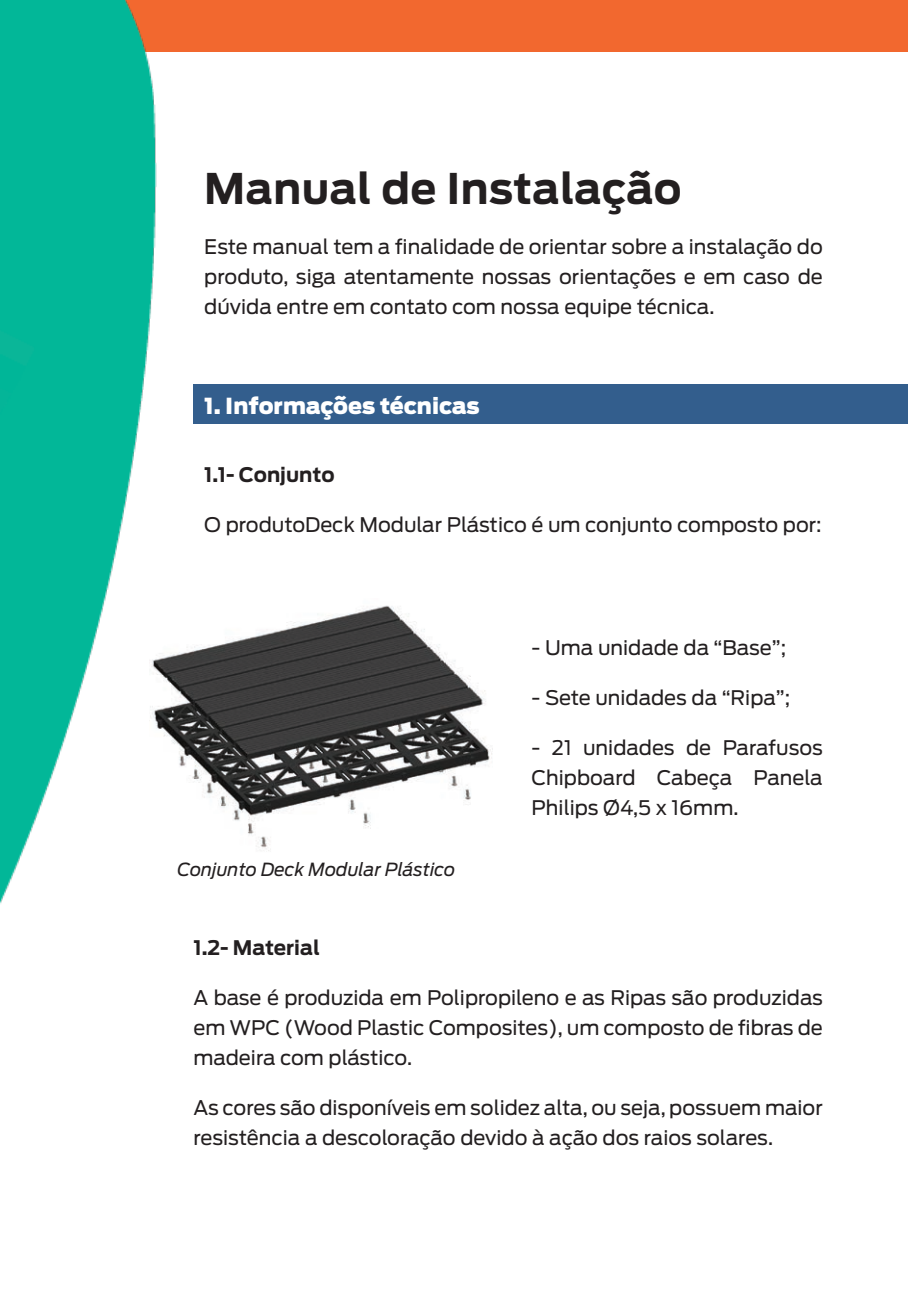
<style>
.page{position:relative;width:908px;height:1304px;background:#fff}
.page>*{position:absolute;margin:0;border:0;box-sizing:border-box;transform-origin:0 0}
.t1{font:700 42px "Antenna";letter-spacing:.01em;color:#231f20}
.t2{font:900 22px "Antenna";color:#fff}
.t3{font:20px/30px "Antenna";color:#231f20;text-align:justify}
.t4{font:700 20px "Antenna";color:#231f20}
.t5{font:italic 18px "Antenna";color:#231f20}
</style>
<div class="page">
<div style="left:0;top:0;width:907px;height:51px;background:#f2682f"></div>
<div style="left:193px;top:384px;width:714px;height:40px;background:#335e8d"></div>
<img style="left:261px;top:605px;width:231px;height:246px">
<img style="left:0;top:0;width:261px;height:904px">
<h1 class="t1" style="left:204px;top:163px;width:478px">Manual de Instalação</h1>
<p class="t3" style="left:204px;top:231px;width:619px">Este manual tem a finalidade de orientar sobre a instalação do produto, siga atentamente nossas orientações e em caso de dúvida entre em contato com nossa equipe técnica.</p>
<p class="t2" style="left:204px;top:393px;width:277px">1. Informações técnicas</p>
<p class="t4" style="left:204px;top:463px;width:132px">1.1- Conjunto</p>
<p class="t3" style="left:204px;top:510px;width:618px">O produtoDeck Modular Plástico é um conjunto composto por:</p>
<p class="t5" style="left:177px;top:859px;width:279px">Conjunto Deck Modular Plástico</p>
<p class="t3" style="left:531px;top:633px;width:256px">- Uma unidade da “Base”;</p>
<p class="t3" style="left:531px;top:683px;width:260px">- Sete unidades da “Ripa”;</p>
<p class="t3" style="left:531px;top:733px;width:293px">- 21 unidades de Parafusos Chipboard Cabeça Panela Philips Ø4,5 x 16mm.</p>
<p class="t4" style="left:193px;top:936px;width:128px">1.2- Material</p>
<p class="t3" style="left:193px;top:983px;width:630px">A base é produzida em Polipropileno e as Ripas são produzidas em WPC (Wood Plastic Composites), um composto de fibras de madeira com plástico.</p>
<p class="t3" style="left:193px;top:1093px;width:630px">As cores são disponíveis em solidez alta, ou seja, possuem maior resistência a descoloração devido à ação dos raios solares.</p>
</div>
